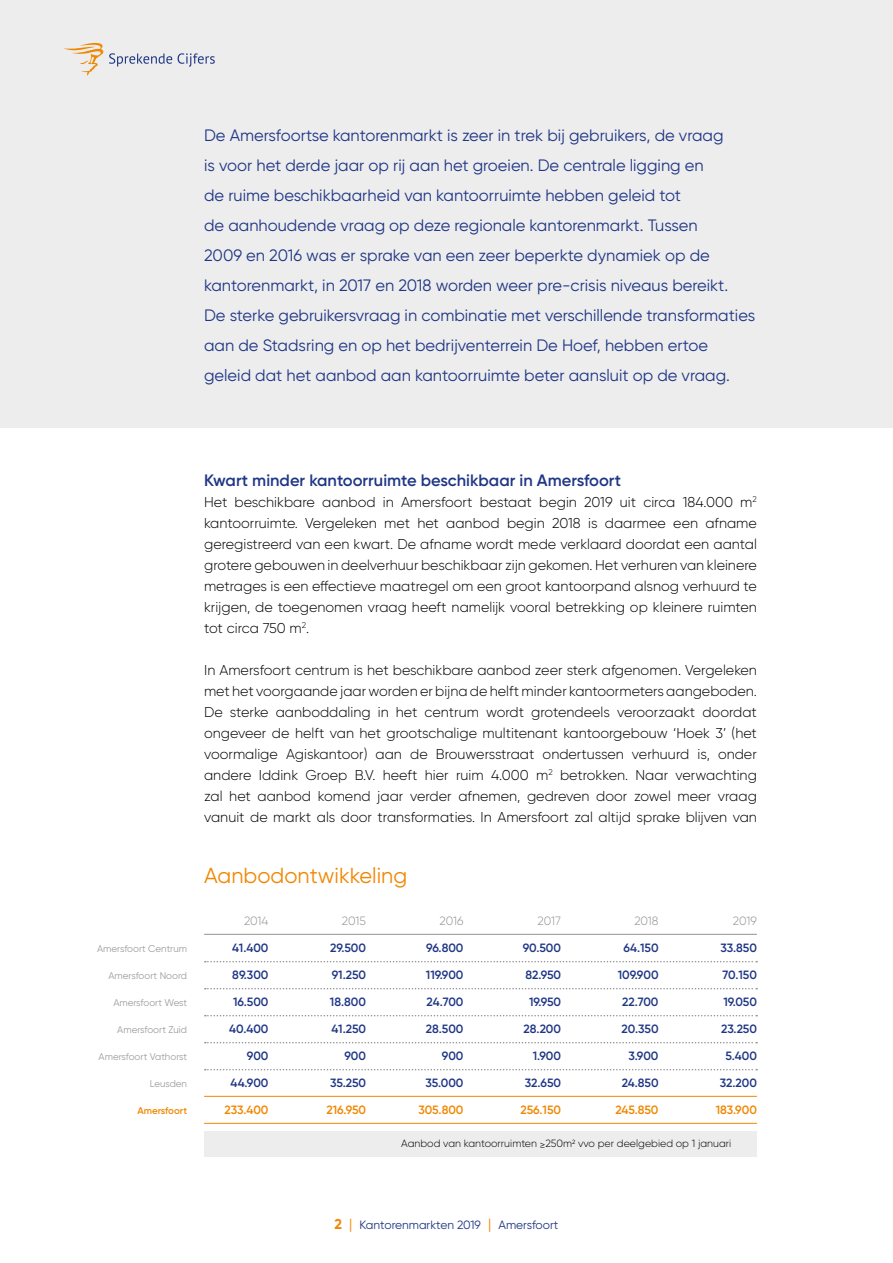
<style>
.page{position:relative;width:893px;height:1263px;background:#fff}
.page>*{position:absolute;margin:0;border:0;box-sizing:border-box;transform-origin:0 0}
.t1{font:21.75px "Gilroy";color:#f18700}
.t2{font:16.5px/30px "Gilroy";color:#1f3685}
.t3{font:600 16.5px "Gilroy";color:#1f3685}
.t4{font:300 14.25px/21px "Gilroy";color:#000;text-align:justify}
.t5{font:600 12px "Gilroy";color:#1f3685}
.t6{font:600 12px "Gilroy";letter-spacing:-.005em;color:#f18700}
.t7{font:12px "Gilroy";color:#1f3685}
.t8{font:300 12px "Gilroy";letter-spacing:-.01em;color:#929292}
.t9{font:300 10.5px "Gilroy";color:#000}
.t10{font:9.75px "Gilroy";color:#9d9d9c}
.t11{font:600 9.75px "Gilroy";color:#f18700}
.s1{font-weight:700;font-size:14.25px;color:#f18700}
.s2{font-size:14.25px;color:#f18700}
</style>
<div class="page">
<div style="left:0;top:0;width:893px;height:428px;background:#ededed"></div>
<div style="left:204px;top:1131px;width:553px;height:26px;background:#ededed"></div>
<hr style="left:204px;top:934px;width:553px;height:1px;background:#929292">
<svg style="left:205px;top:961px;width:552px;height:1px"></svg>
<svg style="left:205px;top:988px;width:552px;height:1px"></svg>
<svg style="left:205px;top:1015px;width:552px;height:1px"></svg>
<svg style="left:205px;top:1042px;width:552px;height:1px"></svg>
<svg style="left:205px;top:1069px;width:552px;height:1px"></svg>
<hr style="left:204px;top:1096px;width:553px;height:1px;background:#f18700">
<hr style="left:204px;top:1123px;width:553px;height:1px;background:#f18700">
<svg style="left:64px;top:43px;width:108px;height:33px"></svg>
<svg style="left:178px;top:53px;width:37px;height:14px"></svg>
<p class="t2" style="left:204px;top:120px;width:553px">De Amersfoortse kantorenmarkt is zeer in trek bij gebruikers, de vraag<br>is voor het derde jaar op rij aan het groeien. De centrale ligging en<br>de ruime beschikbaarheid van kantoorruimte hebben geleid tot<br>de aanhoudende vraag op deze regionale kantorenmarkt. Tussen<br>2009 en 2016 was er sprake van een zeer beperkte dynamiek op de kantorenmarkt, in 2017 en 2018 worden weer pre-crisis niveaus bereikt.<br>De sterke gebruikersvraag in combinatie met verschillende transformaties aan de Stadsring en op het bedrijventerrein De Hoef, hebben ertoe geleid dat het aanbod aan kantoorruimte beter aansluit op de vraag.</p>
<p class="t3" style="left:204px;top:470px;width:418px">Kwart minder kantoorruimte beschikbaar in Amersfoort</p>
<p class="t4" style="left:204px;top:491px;width:554px">Het beschikbare aanbod in Amersfoort bestaat begin 2019 uit circa 184.000 m<sup>2 </sup>kantoorruimte. Vergeleken met het aanbod begin 2018 is daarmee een afname geregistreerd van een kwart. De afname wordt mede verklaard doordat een aantal grotere gebouwen in deelverhuur beschikbaar zijn gekomen. Het verhuren van kleinere metrages is een effectieve maatregel om een groot kantoorpand alsnog verhuurd te krijgen, de toegenomen vraag heeft namelijk vooral betrekking op kleinere ruimten tot circa 750 m<sup>2</sup>.</p>
<p class="t4" style="left:204px;top:659px;width:554px">In Amersfoort centrum is het beschikbare aanbod zeer sterk afgenomen. Vergeleken met het voorgaande jaar worden er bijna de helft minder kantoormeters aangeboden.<br>De sterke aanboddaling in het centrum wordt grotendeels veroorzaakt doordat ongeveer de helft van het grootschalige multitenant kantoorgebouw ‘Hoek 3’ (het voormalige Agiskantoor) aan de Brouwersstraat ondertussen verhuurd is, onder andere Iddink Groep B.V. heeft hier ruim 4.000 m<sup>2</sup> betrokken. Naar verwachting zal het aanbod komend jaar verder afnemen, gedreven door zowel meer vraag vanuit de markt als door transformaties. In Amersfoort zal altijd sprake blijven van</p>
<h1 class="t1" style="left:204px;top:862px;width:205px">Aanbodontwikkeling</h1>
<p class="t8" style="left:244px;top:914px;width:26px">2014</p>
<p class="t8" style="left:342px;top:914px;width:26px">2015</p>
<p class="t8" style="left:440px;top:914px;width:25px">2016</p>
<p class="t8" style="left:538px;top:914px;width:25px">2017</p>
<p class="t8" style="left:634px;top:914px;width:26px">2018</p>
<p class="t8" style="left:733px;top:914px;width:25px">2019</p>
<p class="t10" style="left:97px;top:943px;width:91px">Amersfoort Centrum</p>
<p class="t5" style="left:232px;top:941px;width:38px">41.400</p>
<p class="t5" style="left:330px;top:941px;width:37px">29.500</p>
<p class="t5" style="left:426px;top:941px;width:39px">96.800</p>
<p class="t5" style="left:523px;top:941px;width:40px">90.500</p>
<p class="t5" style="left:623px;top:941px;width:37px">64.150</p>
<p class="t5" style="left:721px;top:941px;width:38px">33.850</p>
<p class="t10" style="left:108px;top:970px;width:80px">Amersfoort Noord</p>
<p class="t5" style="left:232px;top:968px;width:38px">89.300</p>
<p class="t5" style="left:332px;top:968px;width:36px">91.250</p>
<p class="t5" style="left:426px;top:968px;width:39px">119.900</p>
<p class="t5" style="left:526px;top:968px;width:37px">82.950</p>
<p class="t5" style="left:618px;top:968px;width:42px">109.900</p>
<p class="t5" style="left:722px;top:968px;width:36px">70.150</p>
<p class="t10" style="left:113px;top:997px;width:75px">Amersfoort West</p>
<p class="t5" style="left:233px;top:995px;width:37px">16.500</p>
<p class="t5" style="left:330px;top:995px;width:38px">18.800</p>
<p class="t5" style="left:427px;top:995px;width:38px">24.700</p>
<p class="t5" style="left:529px;top:995px;width:33px">19.950</p>
<p class="t5" style="left:622px;top:995px;width:38px">22.700</p>
<p class="t5" style="left:723px;top:995px;width:35px">19.050</p>
<p class="t10" style="left:117px;top:1024px;width:71px">Amersfoort Zuid</p>
<p class="t5" style="left:229px;top:1022px;width:41px">40.400</p>
<p class="t5" style="left:332px;top:1022px;width:36px">41.250</p>
<p class="t5" style="left:426px;top:1022px;width:39px">28.500</p>
<p class="t5" style="left:524px;top:1022px;width:39px">28.200</p>
<p class="t5" style="left:622px;top:1022px;width:38px">20.350</p>
<p class="t5" style="left:721px;top:1022px;width:37px">23.250</p>
<p class="t10" style="left:99px;top:1051px;width:90px">Amersfoort Vathorst</p>
<p class="t5" style="left:247px;top:1049px;width:23px">900</p>
<p class="t5" style="left:344px;top:1049px;width:23px">900</p>
<p class="t5" style="left:442px;top:1049px;width:23px">900</p>
<p class="t5" style="left:533px;top:1049px;width:30px">1.900</p>
<p class="t5" style="left:628px;top:1049px;width:32px">3.900</p>
<p class="t5" style="left:725px;top:1049px;width:33px">5.400</p>
<p class="t10" style="left:150px;top:1078px;width:39px">Leusden</p>
<p class="t5" style="left:231px;top:1076px;width:39px">44.900</p>
<p class="t5" style="left:330px;top:1076px;width:38px">35.250</p>
<p class="t5" style="left:425px;top:1076px;width:40px">35.000</p>
<p class="t5" style="left:525px;top:1076px;width:38px">32.650</p>
<p class="t5" style="left:622px;top:1076px;width:38px">24.850</p>
<p class="t5" style="left:720px;top:1076px;width:39px">32.200</p>
<p class="t11" style="left:137px;top:1105px;width:51px">Amersfoort</p>
<p class="t6" style="left:225px;top:1103px;width:45px">233.400</p>
<p class="t6" style="left:326px;top:1103px;width:41px">216.950</p>
<p class="t6" style="left:418px;top:1103px;width:47px">305.800</p>
<p class="t6" style="left:520px;top:1103px;width:42px">256.150</p>
<p class="t6" style="left:615px;top:1103px;width:45px">245.850</p>
<p class="t6" style="left:716px;top:1103px;width:43px">183.900</p>
<p class="t9" style="left:401px;top:1137px;width:332px">Aanbod van kantoorruimten ≥250m<sup>2</sup> vvo per deelgebied op 1 januari</p>
<p class="t7" style="left:334px;top:1217px;width:225px"><span class="s1">2</span> <span class="s2">|</span> Kantorenmarkten 2019 <span class="s2">|</span> Amersfoort</p>
</div>
